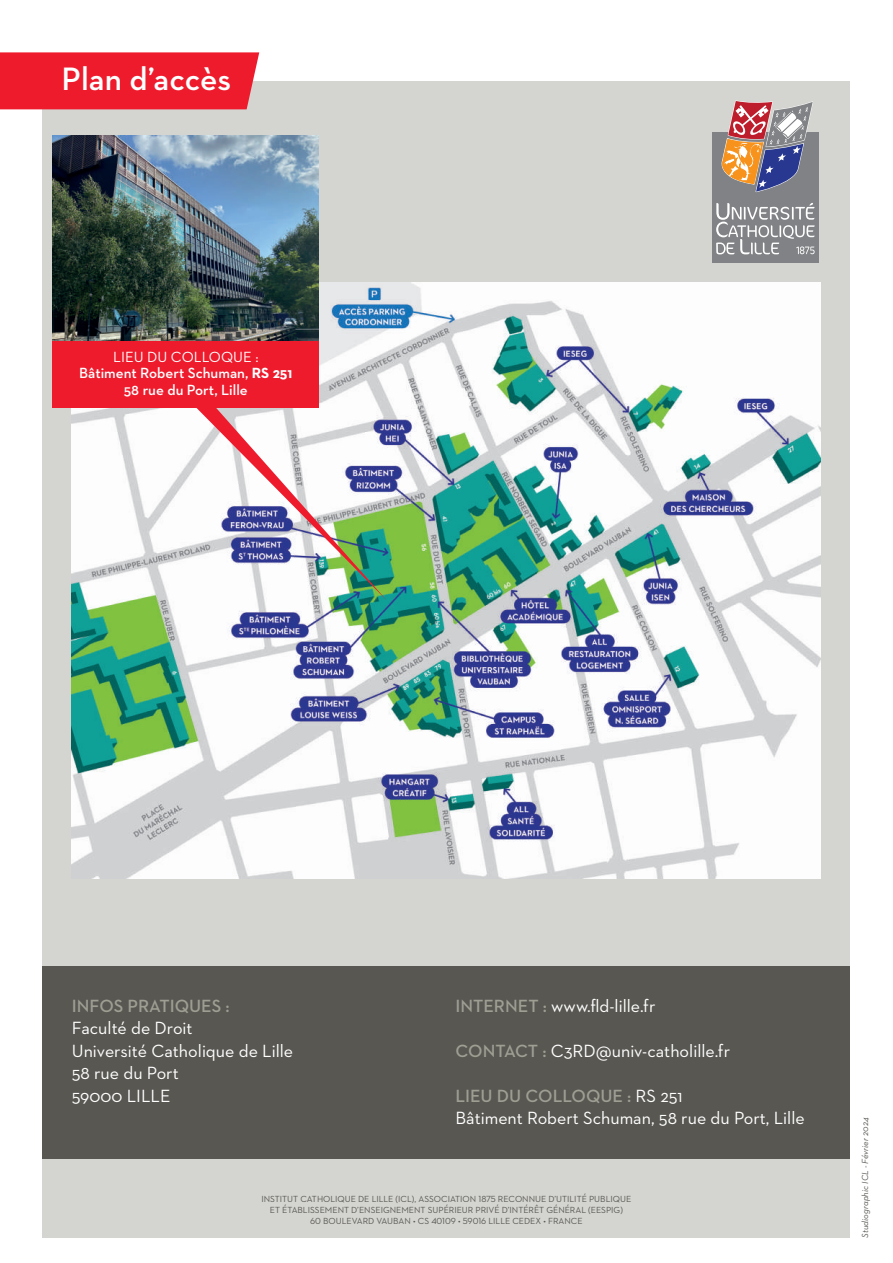
<style>
.page{position:relative;width:893px;height:1263px;background:#fff}
.page>*{position:absolute;margin:0;border:0;box-sizing:border-box;transform-origin:0 0}
.t1{font:600 33px "Neutraface 2 Text";color:#fff}
.t2{font:18px/22.5px "Neutraface 2 Text";color:#fff}
.t3{font:600 18px "Neutraface 2 Text";color:#9e9e93}
.t4{font:600 15px/16.5px "Neutraface 2 Text";color:#fff;text-align:center}
.t5{font:9px/10.8px "Neutraface 2 Text";color:#585752;text-align:center}
.t6{font:italic 9px "Neutraface 2 Text";color:#585752}
.s1{font-weight:400}
.s2{font-weight:700}
.s3{font-weight:600;color:#9e9e93}
</style>
<div class="page">
<div style="left:42px;top:81px;width:808px;height:1157px;background:#d4d4d0"></div>
<div style="left:0;top:52px;width:259px;height:57px;background:#ee1b2d"></div>
<img style="left:72px;top:282px;width:749px;height:596px">
<div style="left:42px;top:967px;width:808px;height:192px;background:#585752"></div>
<img style="left:53px;top:135px;width:266px;height:207px">
<div style="left:53px;top:342px;width:266px;height:66px;background:#ee1b2d"></div>
<svg style="left:194px;top:405px;width:193px;height:196px;background:#cbc9cd"></svg>
<div style="left:712px;top:132px;width:107px;height:130px;background:#808285"></div>
<svg style="left:721px;top:101px;width:92px;height:91px"></svg>
<svg style="left:716px;top:203px;width:99px;height:51px"></svg>
<h1 class="t1" style="left:62px;top:58px;width:171px">Plan d’accès</h1>
<h3 class="t4" style="left:79px;top:348px;width:215px"><span class="s1">LIEU DU COLLOQUE :<br></span>Bâtiment Robert Schuman, <span class="s2">RS 251<br></span>58 rue du Port, Lille</h3>
<h2 class="t3" style="left:72px;top:994px;width:159px">INFOS PRATIQUES :</h2>
<h2 class="t2" style="left:72px;top:1016px;width:223px">Faculté de Droit<br>Université Catholique de Lille<br>58 rue du Port<br>59000 LILLE</h2>
<h2 class="t2" style="left:455px;top:994px;width:202px"><span class="s3">INTERNET :</span> www.fld-lille.fr</h2>
<h2 class="t2" style="left:455px;top:1039px;width:276px"><span class="s3">CONTACT :</span> C3RD@univ-catholille.fr</h2>
<h2 class="t2" style="left:455px;top:1084px;width:351px"><span class="s3">LIEU DU COLLOQUE :</span> RS 251<br>Bâtiment Robert Schuman, 58 rue du Port, Lille</h2>
<p class="t5" style="left:261px;top:1193px;width:371px">INSTITUT CATHOLIQUE DE LILLE (ICL), ASSOCIATION 1875 RECONNUE D’UTILITÉ PUBLIQUE<br>ET ÉTABLISSEMENT D’ENSEIGNEMENT SUPÉRIEUR PRIVÉ D’INTÉRÊT GÉNÉRAL (EESPIG)<br>60 BOULEVARD VAUBAN • CS 40109 • 59016 LILLE CEDEX • FRANCE</p>
<p class="t6" style="left:859px;top:1238px;width:122px;rotate:-90deg">Studiographic ICL - Février 2024</p>
</div>
